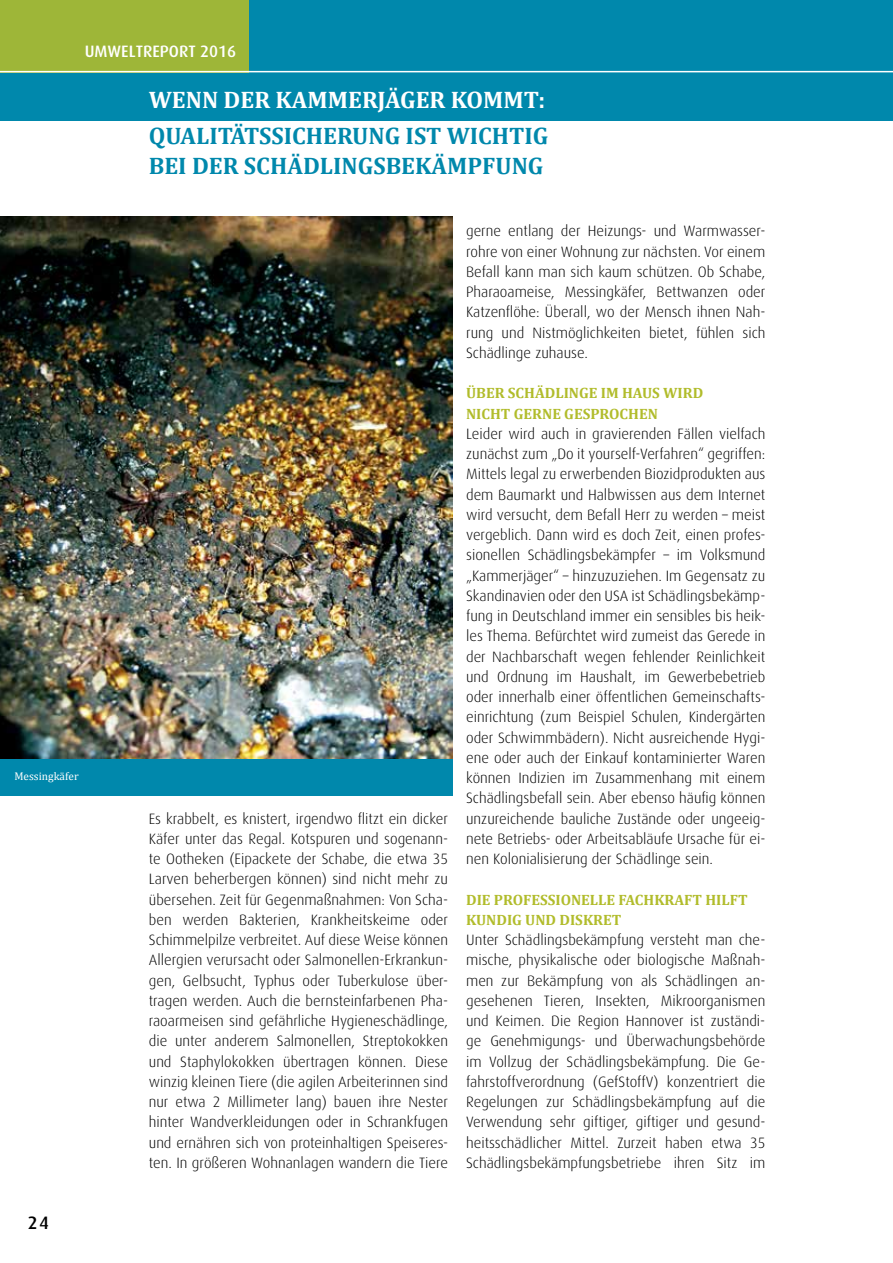
<style>
.page{position:relative;width:893px;height:1263px;background:#fff}
.page>*{position:absolute;margin:0;border:0;box-sizing:border-box;transform-origin:0 0}
.t1{font:700 24px/30px "Cambria";color:#0088ac}
.t2{font:700 24px "Cambria";color:#fff}
.t3{font:500 18px "Dax";color:#000}
.t4{font:500 16.5px "Dax";color:#fff}
.t5{font:300 15px/20.2px "Dax";color:#000;text-align:justify}
.t6{font:700 15px/20.2px "Cambria";color:#b1bc2b}
.t7{font:11.25px "Cambria";color:#fff}
</style>
<div class="page">
<div style="left:0;top:0;width:893px;height:121px;background:#0088ac"></div>
<div style="left:0;top:0;width:248px;height:72px;background:#9eb638"></div>
<img style="left:0;top:216px;width:453px;height:543px">
<div style="left:0;top:759px;width:453px;height:37px;background:#0088ac"></div>
<hr style="left:0;top:71px;width:893px;height:1px;background:#fff">
<p class="t4" style="left:85px;top:42px;width:153px">UMWELTREPORT 2016</p>
<h1 class="t2" style="left:149px;top:85px;width:398px">WENN DER KAMMERJÄGER KOMMT:</h1>
<h1 class="t1" style="left:149px;top:120px;width:401px">QUALITÄTSSICHERUNG IST WICHTIG<br>BEI DER SCHÄDLINGSBEKÄMPFUNG</h1>
<p class="t7" style="left:14px;top:769px;width:66px">Messingkäfer</p>
<p class="t3" style="left:28px;top:1212px;width:23px">24</p>
<p class="t5" style="left:149px;top:808px;width:301px">Es krabbelt, es knistert, irgendwo flitzt ein dicker Käfer unter das Regal. Kotspuren und sogenann&shy;te Ootheken (Eipackete der Schabe, die etwa 35<br>Larven beherbergen können) sind nicht mehr zu übersehen. Zeit für Gegenmaßnahmen: Von Scha&shy;ben werden Bakterien, Krankheitskeime oder Schimmelpilze verbreitet. Auf diese Weise können Allergien verursacht oder Salmonellen-Erkrankun&shy;gen, Gelbsucht, Typhus oder Tuberkulose über&shy;tragen werden. Auch die bernsteinfarbenen Pha&shy;raoarmeisen sind gefährliche Hygieneschädlinge, die unter anderem Salmonellen, Streptokokken und Staphylokokken übertragen können. Diese winzig kleinen Tiere (die agilen Arbeiterinnen sind nur etwa 2 Millimeter lang) bauen ihre Nester hinter Wandverkleidungen oder in Schrankfugen und ernähren sich von proteinhaltigen Speiseres&shy;ten. In größeren Wohnanlagen wandern die Tiere</p>
<p class="t5" style="left:466px;top:221px;width:301px">gerne entlang der Heizungs- und Warmwasser&shy;rohre von einer Wohnung zur nächsten. Vor einem Befall kann man sich kaum schützen. Ob Schabe, Pharaoameise, Messingkäfer, Bettwanzen oder Katzenflöhe: Überall, wo der Mensch ihnen Nah&shy;rung und Nistmöglichkeiten bietet, fühlen sich Schädlinge zuhause.</p>
<p class="t6" style="left:466px;top:383px;width:239px">ÜBER SCHÄDLINGE IM HAUS WIRD<br>NICHT GERNE GESPROCHEN</p>
<p class="t5" style="left:466px;top:424px;width:301px">Leider wird auch in gravierenden Fällen vielfach zunächst zum „Do it yourself-Verfahren“ gegriffen:<br>Mittels legal zu erwerbenden Biozidprodukten aus dem Baumarkt und Halbwissen aus dem Internet wird versucht, dem Befall Herr zu werden – meist vergeblich. Dann wird es doch Zeit, einen profes&shy;sionellen Schädlingsbekämpfer – im Volksmund „Kammerjäger“ – hinzuzuziehen. Im Gegensatz zu Skandinavien oder den USA ist Schädlingsbekämp&shy;fung in Deutschland immer ein sensibles bis heik&shy;les Thema. Befürchtet wird zumeist das Gerede in der Nachbarschaft wegen fehlender Reinlichkeit und Ordnung im Haushalt, im Gewerbebetrieb oder innerhalb einer öffentlichen Gemeinschafts&shy;einrichtung (zum Beispiel Schulen, Kindergärten oder Schwimmbädern). Nicht ausreichende Hygi&shy;ene oder auch der Einkauf kontaminierter Waren können Indizien im Zusammenhang mit einem Schädlingsbefall sein. Aber ebenso häufig können unzureichende bauliche Zustände oder ungeeig&shy;nete Betriebs- oder Arbeitsabläufe Ursache für ei&shy;nen Kolonialisierung der Schädlinge sein.</p>
<p class="t6" style="left:466px;top:889px;width:283px">DIE PROFESSIONELLE FACHKRAFT HILFT<br>KUNDIG UND DISKRET</p>
<p class="t5" style="left:466px;top:930px;width:301px">Unter Schädlingsbekämpfung versteht man che&shy;mische, physikalische oder biologische Maßnah&shy;men zur Bekämpfung von als Schädlingen an&shy;gesehenen Tieren, Insekten, Mikroorganismen und Keimen. Die Region Hannover ist zuständi&shy;ge Genehmigungs- und Überwachungsbehörde im Vollzug der Schädlingsbekämpfung. Die Ge&shy;fahrstoffverordnung (GefStoffV) konzentriert die Regelungen zur Schädlingsbekämpfung auf die Verwendung sehr giftiger, giftiger und gesund&shy;heitsschädlicher Mittel. Zurzeit haben etwa 35<br>Schädlingsbekämpfungsbetriebe ihren Sitz im</p>
</div>
